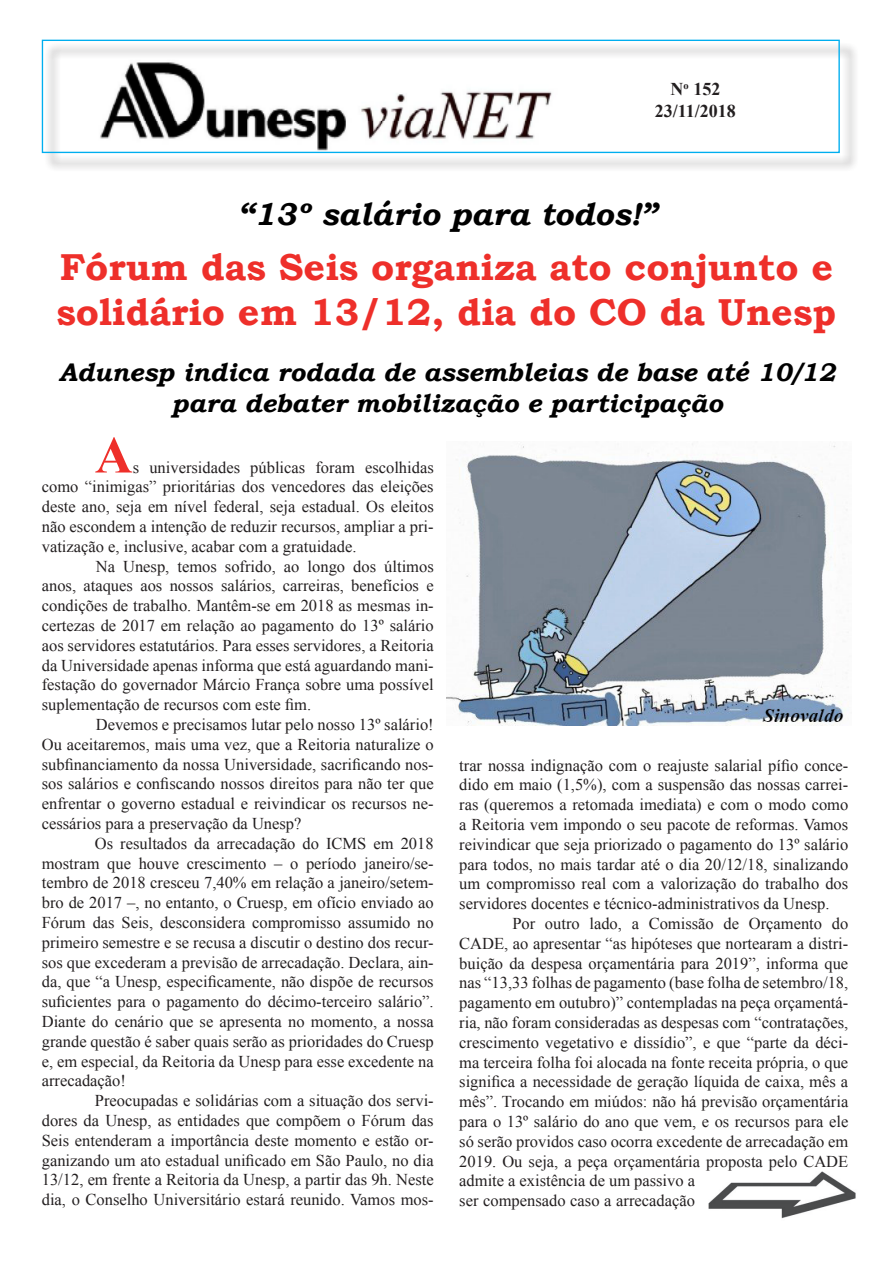
<style>
.page{position:relative;width:893px;height:1263px;background:#fff}
.page>*{position:absolute;margin:0;border:0;box-sizing:border-box;transform-origin:0 0}
.Normal__Web{font:700 52.5px "Times New Roman";color:#ee2f2a}
.t1{font:700 37.5px "Bookman Old Style";color:#ee2f2a}
.t2{font:italic 700 31.5px "Bookman Old Style";color:#000}
.t3{font:italic 700 25.5px/30.6px "Bookman Old Style";color:#000;text-align:center}
.t4{font:700 18px "Times New Roman";color:#231f20}
.Normal__Web-2{font:16.5px/19.8px "Times New Roman";color:#231f20;text-align:justify}
</style>
<div class="page">
<div style="left:44px;top:42px;width:814px;height:129px;background:#231f20;opacity:.75"></div>
<div style="left:42px;top:40px;width:798px;height:113px;border:1px solid #00aeef"></div>
<img style="left:93px;top:59px;width:464px;height:92px">
<img style="left:708px;top:1171px;width:148px;height:48px">
<img style="left:446px;top:444px;width:401px;height:281px">
<p class="t4" style="left:671px;top:76px;width:51px">N<sup>o</sup> 152</p>
<p class="t4" style="left:655px;top:98px;width:83px">23/11/2018</p>
<p class="t2" style="left:237px;top:191px;width:421px">“13º salário para todos!”</p>
<p class="t1" style="left:60px;top:240px;width:775px">Fórum das Seis organiza ato conjunto e</p>
<p class="t1" style="left:56px;top:285px;width:781px">solidário em 13/12, dia do CO da Unesp</p>
<p class="t3" style="left:59px;top:357px;width:778px">Adunesp indica rodada de assembleias de base até 10/12 para debater mobilização e participação</p>
<p class="Normal__Web" style="left:95px;top:417px;width:39px">A</p>
<p class="Normal__Web-2" style="left:42px;top:456px;width:393px;text-indent:91px">s universidades públicas foram escolhidas como “inimigas” prioritárias dos vencedores das eleições deste ano, seja em nível federal, seja estadual. Os eleitos não escondem a intenção de reduzir recursos, ampliar a pri&shy;vatização e, inclusive, acabar com a gratuidade.</p>
<p class="Normal__Web-2" style="left:42px;top:555px;width:393px;text-indent:54px">Na Unesp, temos sofrido, ao longo dos últimos anos, ataques aos nossos salários, carreiras, benefícios e condições de trabalho. Mantêm-se em 2018 as mesmas in&shy;certezas de 2017 em relação ao pagamento do 13º salário aos servidores estatutários. Para esses servidores, a Reitoria da Universidade apenas informa que está aguardando mani&shy;festação do governador Márcio França sobre uma possível suplementação de recursos com este fim.</p>
<p class="Normal__Web-2" style="left:42px;top:714px;width:393px;text-indent:54px">Devemos e precisamos lutar pelo nosso 13º salário!<br>Ou aceitaremos, mais uma vez, que a Reitoria naturalize o subfinanciamento da nossa Universidade, sacrificando nos&shy;sos salários e confiscando nossos direitos para não ter que enfrentar o governo estadual e reivindicar os recursos ne&shy;cessários para a preservação da Unesp?</p>
<p class="Normal__Web-2" style="left:42px;top:833px;width:393px;text-indent:53px">Os resultados da arrecadação do ICMS em 2018 mostram que houve crescimento – o período janeiro/se&shy;tembro de 2018 cresceu 7,40% em relação a janeiro/setem&shy;bro de 2017 –, no entanto, o Cruesp, em ofício enviado ao Fórum das Seis, desconsidera compromisso assumido no primeiro semestre e se recusa a discutir o destino dos recur&shy;sos que excederam a previsão de arrecadação. Declara, ain&shy;da, que “a Unesp, especificamente, não dispõe de recursos suficientes para o pagamento do décimo-terceiro salário”.<br>Diante do cenário que se apresenta no momento, a nossa grande questão é saber quais serão as prioridades do Cruesp e, em especial, da Reitoria da Unesp para esse excedente na arrecadação!</p>
<p class="Normal__Web-2" style="left:42px;top:1090px;width:393px;text-indent:53px">Preocupadas e solidárias com a situação dos servi&shy;dores da Unesp, as entidades que compõem o Fórum das Seis entenderam a importância deste momento e estão or&shy;ganizando um ato estadual unificado em São Paulo, no dia 13/12, em frente a Reitoria da Unesp, a partir das 9h. Neste dia, o Conselho Universitário estará reunido. Vamos mos-</p>
<p class="Normal__Web-2" style="left:459px;top:754px;width:391px">trar nossa indignação com o reajuste salarial pífio conce&shy;dido em maio (1,5%), com a suspensão das nossas carrei&shy;ras (queremos a retomada imediata) e com o modo como a Reitoria vem impondo o seu pacote de reformas. Vamos reivindicar que seja priorizado o pagamento do 13º salário para todos, no mais tardar até o dia 20/12/18, sinalizando um compromisso real com a valorização do trabalho dos servidores docentes e técnico-administrativos da Unesp.</p>
<p class="Normal__Web-2" style="left:459px;top:913px;width:391px;text-align:left;text-indent:53px">Por outro lado, a Comissão de Orçamento do CADE, ao apresentar “as hipóteses que nortearam a distri&shy;buição da despesa orçamentária para 2019”, informa que nas “13,33 folhas de pagamento (base folha de setembro/18, pagamento em outubro)” contempladas na peça orçamentá&shy;ria, não foram consideradas as despesas com “contratações, crescimento vegetativo e dissídio”, e que “parte da déci&shy;ma terceira folha foi alocada na fonte receita própria, o que significa a necessidade de geração líquida de caixa, mês a mês”. Trocando em miúdos: não há previsão orçamentária para o 13º salário do ano que vem, e os recursos para ele só serão providos caso ocorra excedente de arrecadação em 2019. Ou seja, a peça orçamentária proposta pelo CADE admite a existência de um passivo a<br>ser compensado caso a arrecadação</p>
</div>
